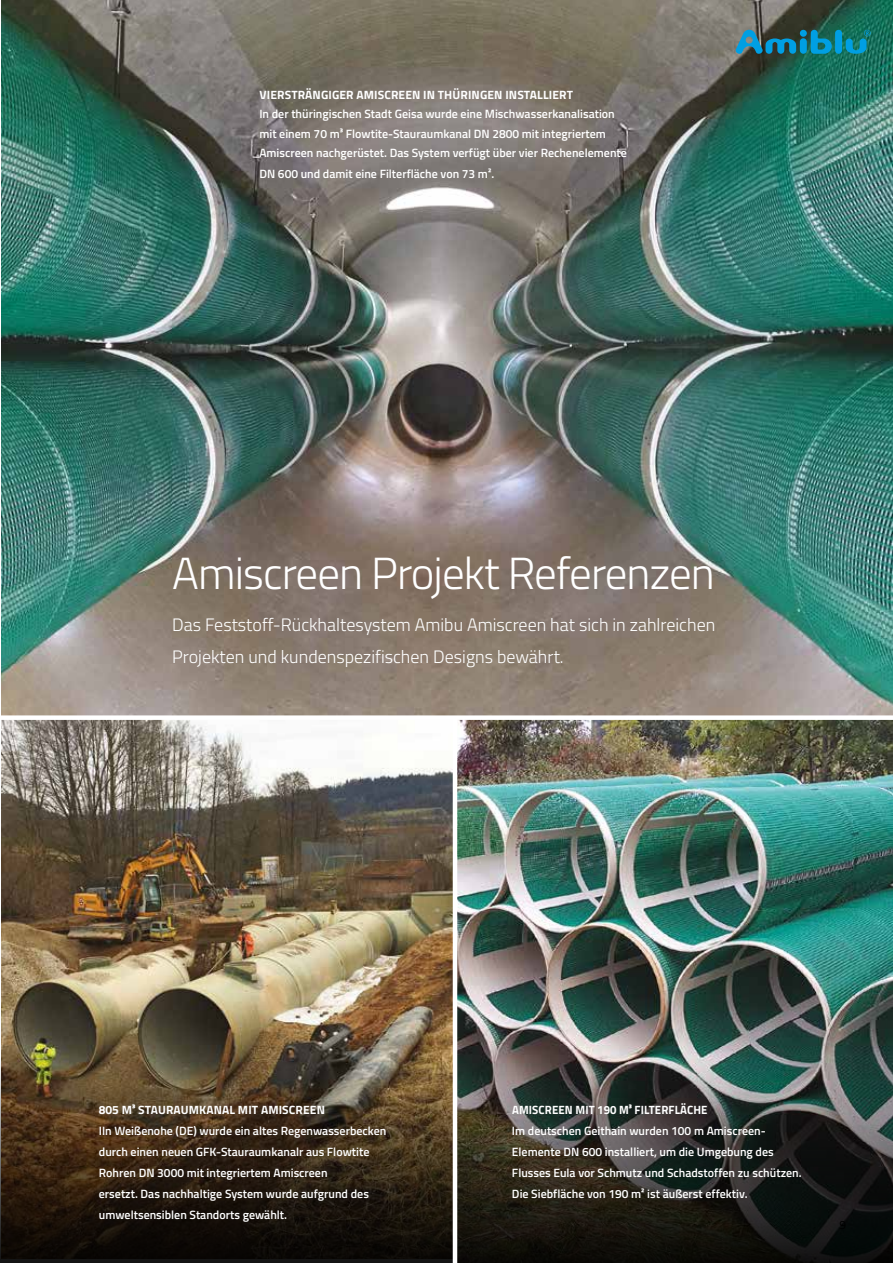
<style>
.page{position:relative;width:893px;height:1263px;background:#fff}
.page>*{position:absolute;margin:0;border:0;box-sizing:border-box;transform-origin:0 0}
.t1{font:300 45px "Titillium Web";letter-spacing:-.02em;color:#fff}
.t2{font:300 18px/31.5px "Titillium Web";color:#fff}
.t3{font:600 12px/21px "Titillium Web";color:#fff}
.t4{font:700 12px "Titillium Web";letter-spacing:.01em;color:#fff}
.t5{font:700 12px "Titillium Web";letter-spacing:.01em;color:#fff;scale:.95 1}
.t6{font:12px "Titillium Web";color:#000}
</style>
<div class="page">
<img style="left:1px;top:0;width:892px;height:715px">
<img style="left:1px;top:720px;width:452px;height:310px">
<img style="left:457px;top:720px;width:436px;height:310px">
<img style="left:0;top:1030px;width:893px;height:233px">
<hr style="left:453px;top:718px;width:4px;height:545px;background:#fff">
<div style="left:835px;top:30px;width:7px;height:24px;background:#009fe3;border-radius:3px"></div>
<div style="left:800px;top:30px;width:7px;height:7px;background:#009fe3;border-radius:50%"></div>
<div style="left:800px;top:38px;width:7px;height:16px;background:#009fe3;border-radius:3px"></div>
<svg style="left:811px;top:30px;width:21px;height:24px"></svg>
<svg style="left:736px;top:30px;width:60px;height:24px"></svg>
<svg style="left:846px;top:30px;width:25px;height:24px"></svg>
<p class="t4" style="left:259px;top:85px;width:315px">VIERSTRÄNGIGER AMISCREEN IN THÜRINGEN INSTALLIERT</p>
<p class="t3" style="left:259px;top:104px;width:369px;line-height:19.5px">In der thüringischen Stadt Geisa wurde eine Mischwasserkanalisation mit einem 70 m³ Flowtite-Stauraumkanal DN 2800 mit integriertem<br>Amiscreen nachgerüstet. Das System verfügt über vier Rechenelemente</p>
<p class="t3" style="left:259px;top:163px;width:236px">DN 600 und damit eine Filterfläche von 73 m².</p>
<h1 class="t1" style="left:172px;top:541px;width:544px">Amiscreen Projekt Referenzen</h1>
<h2 class="t2" style="left:172px;top:608px;width:545px">Das Feststoff-Rückhaltesystem Amibu Amiscreen hat sich in zahlreichen<br>Projekten und kundenspezifischen Designs bewährt.</h2>
<p class="t4" style="left:99px;top:1101px;width:228px">805 M³ STAURAUMKANAL MIT AMISCREEN</p>
<p class="t3" style="left:99px;top:1120px;width:289px">IIn Weißenohe (DE) wurde ein altes Regenwasserbecken durch einen neuen GFK-Stauraumkanalr aus Flowtite Rohren DN 3000 mit integriertem Amiscreen<br>ersetzt. Das nachhaltige System wurde aufgrund des umweltsensiblen Standorts gewählt.</p>
<p class="t5" style="left:512px;top:1101px;width:207px">AMISCREEN MIT 190 M³ FILTERFLÄCHE</p>
<p class="t3" style="left:512px;top:1120px;width:291px">Im deutschen Geithain wurden 100 m Amiscreen-Elemente DN 600 installiert, um die Umgebung des Flusses Eula vor Schmutz und Schadstoffen zu schützen.<br>Die Siebfläche von 190 m² ist äußerst effektiv.</p>
<p class="t6" style="left:839px;top:1216px;width:8px">9</p>
</div>
